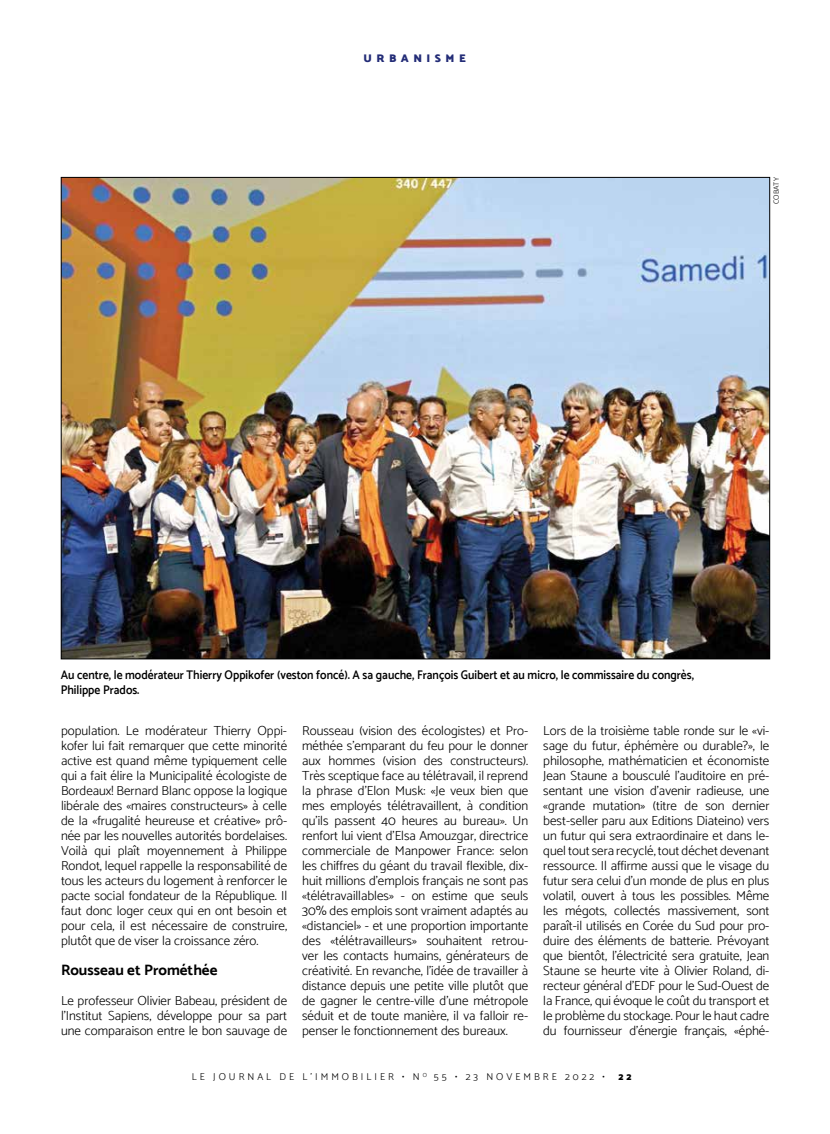
<style>
.page{position:relative;width:830px;height:1134px;background:#fff}
.page>*{position:absolute;margin:0;border:0;box-sizing:border-box;transform-origin:0 0}
.t1{font:700 15px "Catamaran";color:#000}
.t2{font:300 13.12px/15px "Catamaran";color:#000;text-align:justify}
.t3{font:600 12.5px/15px "Catamaran";color:#000;scale:.92 1}
.t4{font:900 11.25px "Catamaran";letter-spacing:.4em;color:#232c77}
.t5{font:300 10px "Catamaran";letter-spacing:.3em;color:#000}
.t6{font:900 10px "Catamaran";color:#000}
.t7{font:300 7.5px "Catamaran";letter-spacing:.01em;color:#000}
</style>
<div class="page">
<img style="left:63px;top:179px;width:704px;height:478px">
<p class="t4" style="left:363px;top:51px;width:104px">URBANISME</p>
<p class="t7" style="left:771px;top:204px;width:29px;rotate:-90deg">COBATY</p>
<p class="t3" style="left:61px;top:667px;width:689px">Au centre, le modérateur Thierry Oppikofer (veston foncé). A sa gauche, François Guibert et au micro, le commissaire du congrès,<br>Philippe Prados.</p>
<p class="t2" style="left:61px;top:723px;width:227px">population. Le modérateur Thierry Oppi&shy;kofer lui fait remarquer que cette minorité active est quand même typiquement celle qui a fait élire la Municipalité écologiste de Bordeaux! Bernard Blanc oppose la logique libérale des «maires constructeurs» à celle de la «frugalité heureuse et créative» prô&shy;née par les nouvelles autorités bordelaises.<br>Voilà qui plaît moyennement à Philippe Rondot, lequel rappelle la responsabilité de tous les acteurs du logement à renforcer le pacte social fondateur de la République. Il faut donc loger ceux qui en ont besoin et pour cela, il est nécessaire de construire, plutôt que de viser la croissance zéro.</p>
<p class="t1" style="left:61px;top:961px;width:158px">Rousseau et Prométhée</p>
<p class="t2" style="left:61px;top:993px;width:227px">Le professeur Olivier Babeau, président de l’Institut Sapiens, développe pour sa part une comparaison entre le bon sauvage de</p>
<p class="t2" style="left:302px;top:723px;width:227px">Rousseau (vision des écologistes) et Pro&shy;méthée s’emparant du feu pour le donner aux hommes (vision des constructeurs).<br>Très sceptique face au télétravail, il reprend la phrase d’Elon Musk: «Je veux bien que mes employés télétravaillent, à condition qu’ils passent 40 heures au bureau». Un renfort lui vient d’Elsa Amouzgar, directrice commerciale de Manpower France: selon les chiffres du géant du travail flexible, dix&shy;huit millions d’emplois français ne sont pas «télétravaillables» - on estime que seuls 30% des emplois sont vraiment adaptés au «distanciel» - et une proportion importante des «télétravailleurs» souhaitent retrou&shy;ver les contacts humains, générateurs de créativité. En revanche, l’idée de travailler à distance depuis une petite ville plutôt que de gagner le centre-ville d’une métropole séduit et de toute manière, il va falloir re&shy;penser le fonctionnement des bureaux.</p>
<p class="t2" style="left:543px;top:723px;width:227px">Lors de la troisième table ronde sur le «vi&shy;sage du futur, éphémère ou durable?», le philosophe, mathématicien et économiste Jean Staune a bousculé l’auditoire en pré&shy;sentant une vision d’avenir radieuse, une «grande mutation» (titre de son dernier best-seller paru aux Editions Diateino) vers un futur qui sera extraordinaire et dans le&shy;quel tout sera recyclé, tout déchet devenant ressource. Il affirme aussi que le visage du futur sera celui d’un monde de plus en plus volatil, ouvert à tous les possibles. Même les mégots, collectés massivement, sont paraît-il utilisés en Corée du Sud pour pro&shy;duire des éléments de batterie. Prévoyant que bientôt, l’électricité sera gratuite, Jean Staune se heurte vite à Olivier Roland, di&shy;recteur général d’EDF pour le Sud-Ouest de la France, qui évoque le coût du transport et le problème du stockage. Pour le haut cadre du fournisseur d’énergie français, «éphé-</p>
<p class="t5" style="left:192px;top:1071px;width:414px">LE JOURNAL DE L’IMMOBILIER • N <sup>O</sup> 55 • 23 NOVEMBRE 2022 •</p>
<p class="t6" style="left:618px;top:1071px;width:14px">2 2</p>
</div>
